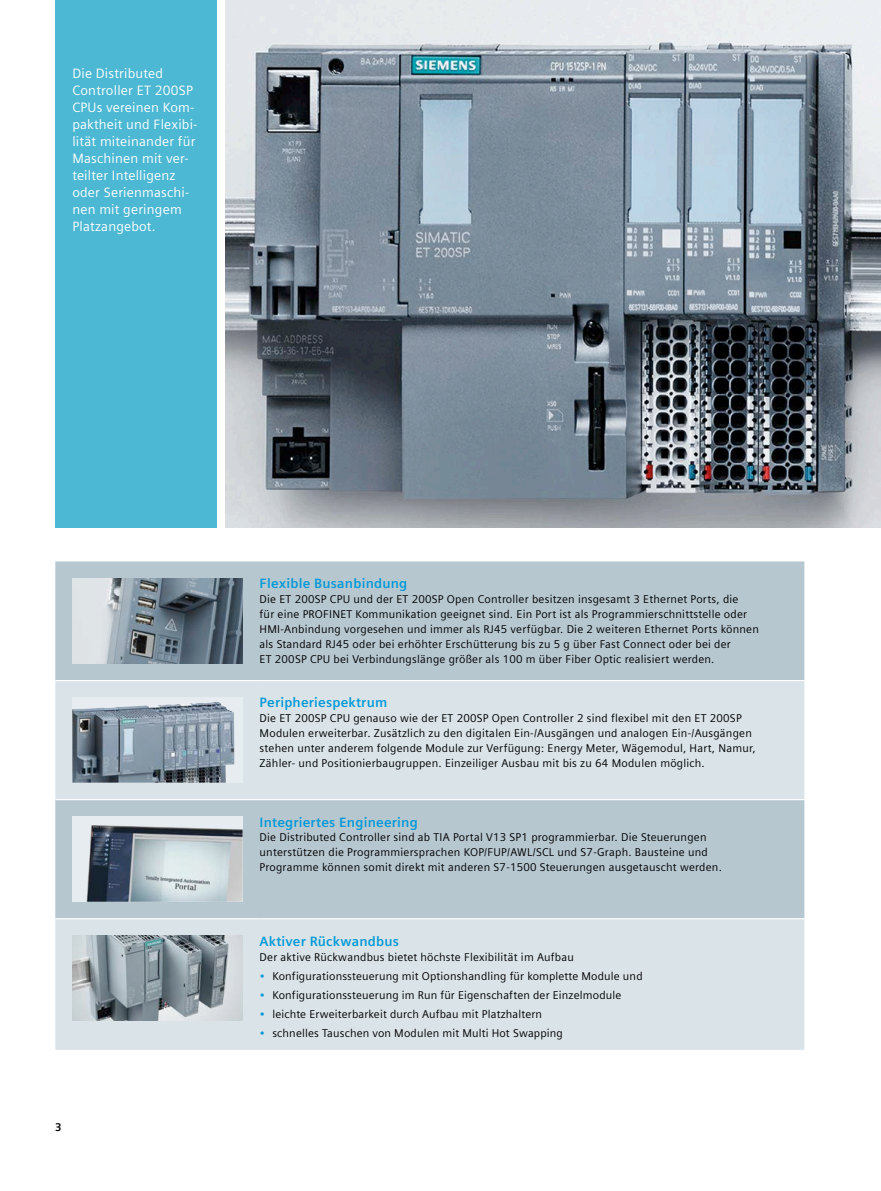
<style>
.page{position:relative;width:881px;height:1191px;background:#fff}
.page>*{position:absolute;margin:0;border:0;box-sizing:border-box;transform-origin:0 0}
.t1{font:13.5px/17px "Siemens Sans Global";letter-spacing:.015em;color:#fff}
.t2{font:700 13.5px "Siemens Sans Global";letter-spacing:.015em;color:#0099d7}
.t3{font:11.25px/14.9px "Siemens Sans Global";letter-spacing:.02em;color:#000}
.t4{font:700 11.25px "Siemens Sans Global";color:#000}
.s1{color:#0099d7}
</style>
<div class="page">
<img style="left:225px;top:0;width:655px;height:527px">
<div style="left:55px;top:0;width:162px;height:527px;background:#4cb8d3"></div>
<div style="left:55px;top:561px;width:749px;height:119px;background:#b7c7d0"></div>
<svg style="left:55px;top:681px;width:749px;height:368px;background:#cedae0"></svg>
<hr style="left:55px;top:799px;width:204px;height:1px;background:#fff">
<hr style="left:259px;top:799px;width:545px;height:1px;background:#fff">
<hr style="left:55px;top:918px;width:204px;height:1px;background:#fff">
<hr style="left:259px;top:918px;width:545px;height:1px;background:#fff">
<img style="left:72px;top:578px;width:170px;height:85px">
<div style="left:72px;top:697px;width:170px;height:85px;background:#e6ecf0"></div>
<img style="left:72px;top:702px;width:162px;height:80px">
<div style="left:72px;top:816px;width:170px;height:85px;background:#e6ecf0"></div>
<img style="left:86px;top:825px;width:156px;height:76px">
<img style="left:72px;top:935px;width:170px;height:85px">
<p class="t1" style="left:72px;top:65px;width:127px">Die Distributed<br>Controller ET 200SP<br>CPUs vereinen Kom&shy;paktheit und Flexibi&shy;lität miteinander für<br>Maschinen mit ver&shy;teilter Intelligenz oder Serienmaschi&shy;nen mit geringem<br>Platzangebot.</p>
<p class="t4" style="left:55px;top:1120px;width:8px">3</p>
<p class="t2" style="left:259px;top:576px;width:149px">Flexible Busanbindung</p>
<p class="t3" style="left:259px;top:592px;width:500px">Die ET 200SP CPU und der ET 200SP Open Controller besitzen insgesamt 3 Ethernet Ports, die<br>für eine PROFINET Kommunikation geeignet sind. Ein Port ist als Programmierschnittstelle oder HMI-Anbindung vorgesehen und immer als RJ45 verfügbar. Die 2 weiteren Ethernet Ports können als Standard RJ45 oder bei erhöhter Erschütterung bis zu 5 g über Fast Connect oder bei der<br>ET 200SP CPU bei Verbindungslänge größer als 100 m über Fiber Optic realisiert werden.</p>
<p class="t2" style="left:259px;top:695px;width:129px">Peripheriespektrum</p>
<p class="t3" style="left:259px;top:711px;width:497px">Die ET 200SP CPU genauso wie der ET 200SP Open Controller 2 sind flexibel mit den ET 200SP Modulen erweiterbar. Zusätzlich zu den digitalen Ein-/Ausgängen und analogen Ein-/Ausgängen stehen unter anderem folgende Module zur Verfügung: Energy Meter, Wägemodul, Hart, Namur, Zähler- und Positionierbaugruppen. Einzeiliger Ausbau mit bis zu 64 Modulen möglich.</p>
<p class="t2" style="left:259px;top:814px;width:160px">Integriertes Engineering</p>
<p class="t3" style="left:259px;top:830px;width:463px">Die Distributed Controller sind ab TIA Portal V13 SP1 programmierbar. Die Steuerungen unterstützen die Programmiersprachen KOP/FUP/AWL/SCL und S7-Graph. Bausteine und<br>Programme können somit direkt mit anderen S7-1500 Steuerungen ausgetauscht werden.</p>
<p class="t2" style="left:259px;top:933px;width:141px">Aktiver Rückwandbus</p>
<p class="t3" style="left:259px;top:949px;width:316px">Der aktive Rückwandbus bietet höchste Flexibilität im Aufbau</p>
<p class="t3" style="left:259px;top:968px;width:384px"><span class="s1">•</span> Konfigurationssteuerung mit Optionshandling für komplette Module und</p>
<p class="t3" style="left:259px;top:988px;width:363px"><span class="s1">•</span> Konfigurationssteuerung im Run für Eigenschaften der Einzelmodule</p>
<p class="t3" style="left:259px;top:1007px;width:284px"><span class="s1">•</span> leichte Erweiterbarkeit durch Aufbau mit Platzhaltern</p>
<p class="t3" style="left:259px;top:1026px;width:305px"><span class="s1">•</span> schnelles Tauschen von Modulen mit Multi Hot Swapping</p>
</div>
